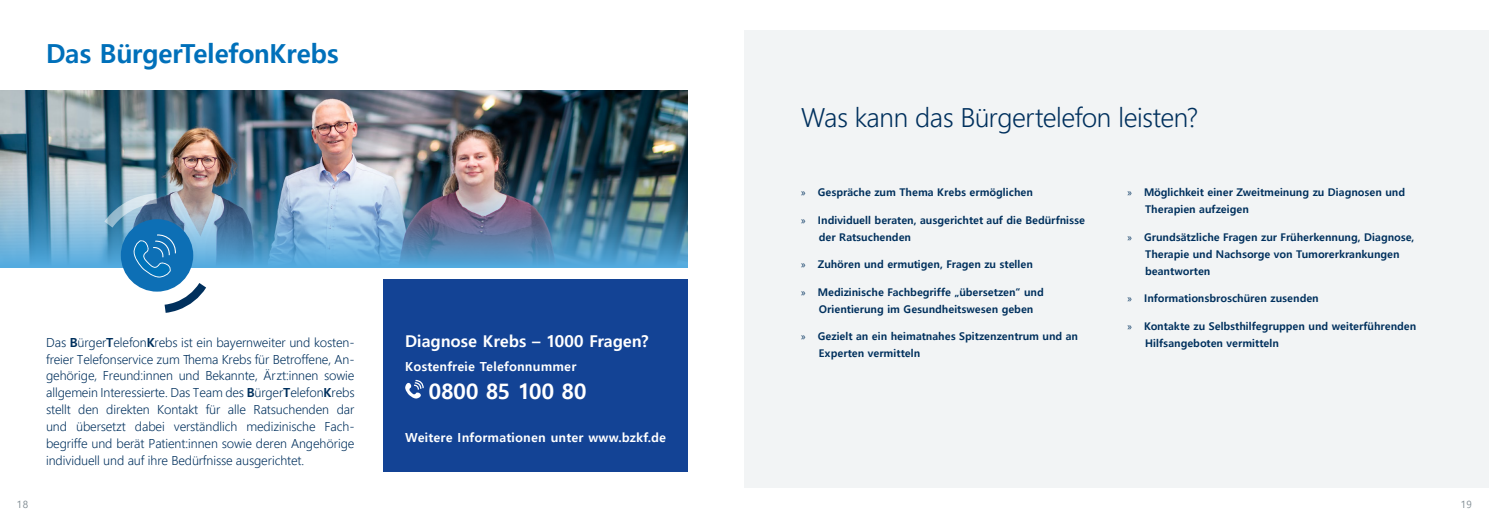
<style>
.page{position:relative;width:1489px;height:525px;background:#fff}
.page>*{position:absolute;margin:0;border:0;box-sizing:border-box;transform-origin:0 0}
.t1{font:300 26.25px "Malgun Gothic";letter-spacing:-.02em;color:#00305d}
.t2{font:700 26.25px "Malgun Gothic";letter-spacing:-.015em;color:#0070ba}
.t3{font:700 21.25px "Malgun Gothic";letter-spacing:.005em;color:#fff}
.t4{font:700 16.25px "Malgun Gothic";color:#fff}
.t5{font:300 12.5px/16.9px "Malgun Gothic";letter-spacing:-.01em;color:#00305d;text-align:justify}
.t6{font:700 12.5px "Malgun Gothic";letter-spacing:.02em;color:#fff}
.t7{font:700 10.62px/16.9px "Malgun Gothic";letter-spacing:.005em;color:#00305d}
.t8{font:10px "Malgun Gothic";color:#7e8a91}
.s1{font-weight:700}
.s2{font-family:"Myriad Pro";font-weight:400}
</style>
<div class="page">
<img style="left:0;top:91px;width:687px;height:69px">
<img style="left:0;top:160px;width:687px;height:108px">
<div style="left:744px;top:31px;width:744px;height:456px;background:#f2f4f5"></div>
<svg style="left:94px;top:187px;width:120px;height:126px"></svg>
<div style="left:383px;top:279px;width:304px;height:192px;background:#134395"></div>
<svg style="left:405px;top:379px;width:19px;height:20px"></svg>
<h1 class="t2" style="left:46px;top:37px;width:294px">Das BürgerTelefonKrebs</h1>
<p class="t5" style="left:46px;top:333px;width:310px">Das <span class="s1">B</span>ürger<span class="s1">T</span>elefon<span class="s1">K</span>rebs ist ein bayernweiter und kosten&shy;freier Telefonservice zum Thema Krebs für Betroffene, An&shy;gehörige, Freund:innen und Bekannte, Ärzt:innen sowie allgemein Interessierte. Das Team des <span class="s1">B</span>ürger<span class="s1">T</span>elefon<span class="s1">K</span>rebs stellt den direkten Kontakt für alle Ratsuchenden dar und übersetzt dabei verständlich medizinische Fach&shy;begriffe und berät Patient:innen sowie deren Angehörige individuell und auf ihre Bedürfnisse ausgerichtet.</p>
<h3 class="t4" style="left:405px;top:331px;width:245px">Diagnose Krebs – 1000 Fragen?</h3>
<p class="t6" style="left:405px;top:359px;width:173px">Kostenfreie Telefonnummer</p>
<h2 class="t3" style="left:428px;top:379px;width:159px">0800 85 100 80</h2>
<p class="t6" style="left:405px;top:429px;width:262px">Weitere Informationen unter www.bzkf.de</p>
<h1 class="t1" style="left:801px;top:102px;width:398px">Was kann das Bürgertelefon leisten?</h1>
<p class="t7" style="left:801px;top:184px;width:233px"><span class="s2">»</span> Gespräche zum Thema Krebs ermöglichen</p>
<p class="t7" style="left:818px;top:212px;width:267px;text-indent:-18px"><span class="s2">»</span> Individuell beraten, ausgerichtet auf die Bedürfnisse der Ratsuchenden</p>
<p class="t7" style="left:801px;top:256px;width:233px"><span class="s2">»</span> Zuhören und ermutigen, Fragen zu stellen</p>
<p class="t7" style="left:818px;top:283px;width:226px;text-indent:-18px"><span class="s2">»</span> Medizinische Fachbegriffe „übersetzen“ und<br>Orientierung im Gesundheitswesen geben</p>
<p class="t7" style="left:819px;top:328px;width:260px;text-indent:-18px"><span class="s2">»</span> Gezielt an ein heimatnahes Spitzenzentrum und an<br>Experten vermitteln</p>
<p class="t7" style="left:1144px;top:184px;width:261px;text-indent:-18px"><span class="s2">»</span> Möglichkeit einer Zweitmeinung zu Diagnosen und<br>Therapien aufzeigen</p>
<p class="t7" style="left:1145px;top:228px;width:271px;text-indent:-18px"><span class="s2">»</span> Grundsätzliche Fragen zur Früherkennung, Diagnose,<br>Therapie und Nachsorge von Tumorerkrankungen beantworten</p>
<p class="t7" style="left:1127px;top:290px;width:193px"><span class="s2">»</span> Informationsbroschüren zusenden</p>
<p class="t7" style="left:1145px;top:317px;width:273px;text-indent:-18px"><span class="s2">»</span> Kontakte zu Selbsthilfegruppen und weiterführenden<br>Hilfsangeboten vermitteln</p>
<p class="t8" style="left:17px;top:498px;width:13px">18</p>
<p class="t8" style="left:1460px;top:498px;width:13px">19</p>
</div>
